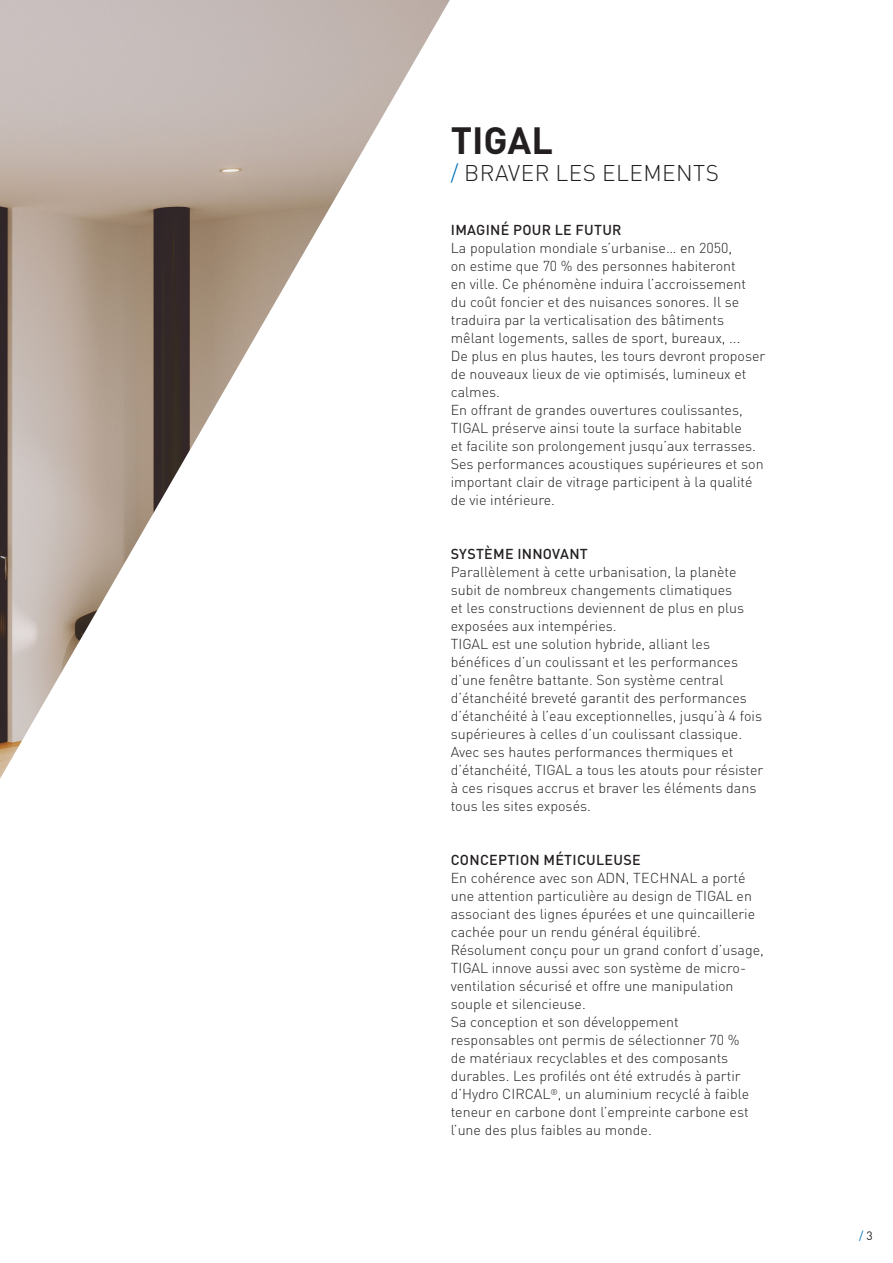
<style>
.page{position:relative;width:893px;height:1263px;background:#fff}
.page>*{position:absolute;margin:0;border:0;box-sizing:border-box;transform-origin:0 0}
.t1{font:700 37.5px "DIN Pro";color:#231f20}
.Product_Subtitle{font:300 22.5px "DIN Pro";letter-spacing:.02em;color:#231f20}
.Bodytext{font:300 14.25px/18px "DIN Pro";color:#231f20}
.Bodytext_title{font:500 14.25px "DIN Pro";letter-spacing:.02em;color:#231f20}
.t2{font:12px "DIN Pro";color:#0073bc}
.s1{color:#0073bc}
.s2{color:#231f20}
</style>
<div class="page">
<img style="left:0;top:0;width:450px;height:779px">
<p class="t1" style="left:451px;top:109px;width:104px">TIGAL</p>
<p class="Product_Subtitle" style="left:451px;top:156px;width:270px"><span class="s1">/</span> BRAVER LES ELEMENTS</p>
<p class="Bodytext_title" style="left:451px;top:219px;width:172px">IMAGINÉ POUR LE FUTUR</p>
<p class="Bodytext" style="left:451px;top:238px;width:316px">La population mondiale s’urbanise… en 2050,<br>on estime que 70 % des personnes habiteront<br>en ville. Ce phénomène induira l’accroissement du coût foncier et des nuisances sonores. Il se traduira par la verticalisation des bâtiments mêlant logements, salles de sport, bureaux, ...<br>De plus en plus hautes, les tours devront proposer de nouveaux lieux de vie optimisés, lumineux et calmes.</p>
<p class="Bodytext" style="left:451px;top:400px;width:314px">En offrant de grandes ouvertures coulissantes, TIGAL préserve ainsi toute la surface habitable<br>et facilite son prolongement jusqu’aux terrasses.<br>Ses performances acoustiques supérieures et son important clair de vitrage participent à la qualité de vie intérieure.</p>
<p class="Bodytext_title" style="left:451px;top:543px;width:138px">SYSTÈME INNOVANT</p>
<p class="Bodytext" style="left:451px;top:562px;width:295px">Parallèlement à cette urbanisation, la planète subit de nombreux changements climatiques et les constructions deviennent de plus en plus exposées aux intempéries.</p>
<p class="Bodytext" style="left:451px;top:634px;width:313px">TIGAL est une solution hybride, alliant les bénéfices d’un coulissant et les performances d’une fenêtre battante. Son système central d’étanchéité breveté garantit des performances d’étanchéité à l’eau exceptionnelles, jusqu’à 4 fois supérieures à celles d’un coulissant classique.</p>
<p class="Bodytext" style="left:451px;top:742px;width:314px">Avec ses hautes performances thermiques et d’étanchéité, TIGAL a tous les atouts pour résister à ces risques accrus et braver les éléments dans tous les sites exposés.</p>
<p class="Bodytext_title" style="left:451px;top:849px;width:191px">CONCEPTION MÉTICULEUSE</p>
<p class="Bodytext" style="left:451px;top:868px;width:306px">En cohérence avec son ADN, TECHNAL a porté une attention particulière au design de TIGAL en associant des lignes épurées et une quincaillerie cachée pour un rendu général équilibré.</p>
<p class="Bodytext" style="left:451px;top:940px;width:315px">Résolument conçu pour un grand confort d’usage, TIGAL innove aussi avec son système de micro&shy;ventilation sécurisé et offre une manipulation souple et silencieuse.</p>
<p class="Bodytext" style="left:451px;top:1012px;width:300px">Sa conception et son développement responsables ont permis de sélectionner 70 % de matériaux recyclables et des composants durables. Les profilés ont été extrudés à partir d’Hydro CIRCAL<sup>®</sup>, un aluminium recyclé à faible teneur en carbone dont l’empreinte carbone est l’une des plus faibles au monde.</p>
<p class="t2" style="left:859px;top:1226px;width:15px">/ <span class="s2">3</span></p>
</div>
